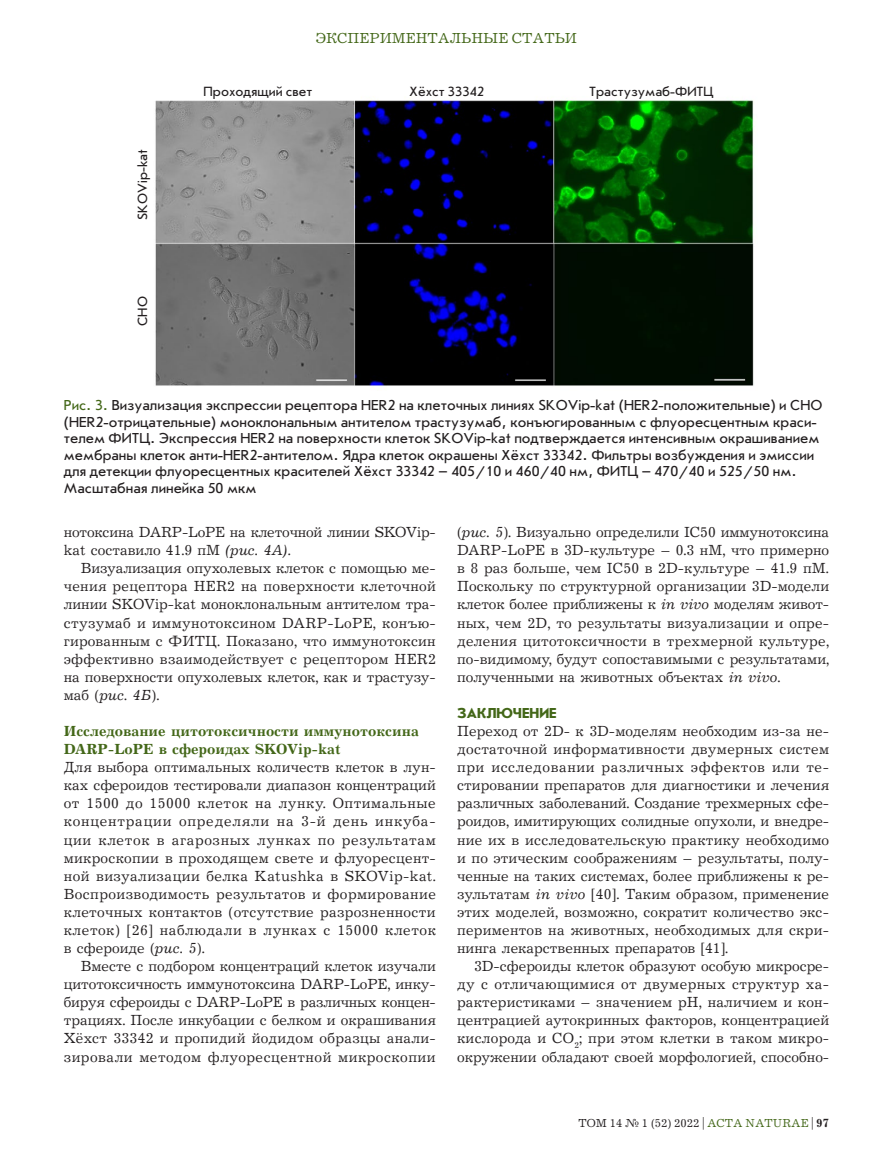
<style>
.page{position:relative;width:893px;height:1170px;background:#fff}
.page>*{position:absolute;margin:0;border:0;box-sizing:border-box;transform-origin:0 0}
.Текст{font:15px/18px "Journal";color:#231f20;text-align:justify}
.Текст_без_Отступа{font:15px/18px "Journal";letter-spacing:.015em;color:#231f20;text-align:justify}
.Подпись_Фото{font:15px/16.5px "Journal Sans C";color:#231f20}
.subhead2{font:700 15px/18px "Journal";color:#436718}
.t1{font:15px "Journal C";color:#436718}
.subhead1{font:700 15px "Journal Sans C";color:#436718}
.Подпись_Фото-2{font:13.8px "Journal Sans C";color:#231f20}
.t2{font:12px "Journal C";color:#231f20}
.s1{color:#436718}
.s2{font-style:italic}
.s3{font-weight:700}
</style>
<div class="page">
<img style="left:155px;top:99px;width:599px;height:287px">
<p class="t1" style="left:316px;top:31px;width:263px">ЭКСПЕРИМЕНТАЛЬНЫЕ СТАТЬИ</p>
<p class="Подпись_Фото-2" style="left:136px;top:220px;width:73px;rotate:-90deg">SKOVip-kat</p>
<p class="Подпись_Фото-2" style="left:136px;top:326px;width:31px;rotate:-90deg">СНО</p>
<p class="Подпись_Фото-2" style="left:204px;top:84px;width:110px">Проходящий свет</p>
<p class="Подпись_Фото-2" style="left:409px;top:84px;width:77px">Хёхст 33342</p>
<p class="Подпись_Фото-2" style="left:589px;top:84px;width:126px">Трастузумаб-ФИТЦ</p>
<p class="Подпись_Фото" style="left:64px;top:397px;width:760px"><span class="s1">Рис. 3.</span> Визуализация экспрессии рецептора HER2 на клеточных линиях SKOVip-kat (HER2-положительные) и CHO (HER2-отрицательные) моноклональным антителом трастузумаб, конъюгированным с флуоресцентным краси&shy;телем ФИТЦ. Экспрессия HER2 на поверхности клеток SKOVip-kat подтверждается интенсивным окрашиванием мембраны клеток анти-HER2-антителом. Ядра клеток окрашены Хёхст 33342. Фильтры возбуждения и эмиссии для детекции флуоресцентных красителей Хёхст 33342 – 405/10 и 460/40 нм, ФИТЦ – 470/40 и 525/50 нм.<br>Масштабная линейка 50 мкм</p>
<p class="Текст" style="left:64px;top:524px;width:373px">нотоксина DARP-LoPE на клеточной линии SKOVip&shy;kat составило 41.9 пМ <span class="s2">(рис. 4А)</span>.</p>
<p class="Текст" style="left:64px;top:560px;width:374px;text-indent:17px">Визуализация опухолевых клеток с помощью ме&shy;чения рецептора HER2 на поверхности клеточной линии SKOVip-kat моноклональным антителом тра&shy;стузумаб и иммунотоксином DARP-LoPE, конъю&shy;гированным с ФИТЦ. Показано, что иммунотоксин эффективно взаимодействует с рецептором HER2 на поверхности опухолевых клеток, как и трастузу&shy;маб (<span class="s2">рис. 4Б</span>).</p>
<p class="subhead2" style="left:64px;top:722px;width:357px">Исследование цитотоксичности иммунотоксина<br>DARP-LoPE в сфероидах SKOVip-kat</p>
<p class="Текст_без_Отступа" style="left:64px;top:758px;width:374px">Для выбора оптимальных количеств клеток в лун&shy;ках сфероидов тестировали диапазон концентраций от 1500 до 15000 клеток на лунку. Оптимальные концентрации определяли на 3-й день инкуба&shy;ции клеток в агарозных лунках по результатам микроскопии в проходящем свете и флуоресцент&shy;ной визуализации белка Katushka в SKOVip-kat.<br>Воспроизводимость результатов и формирование клеточных контактов (отсутствие разрозненности клеток) [26] наблюдали в лунках с 15000 клеток в сфероиде (<span class="s2">рис. 5</span>).</p>
<p class="Текст" style="left:64px;top:957px;width:374px;text-indent:17px">Вместе с подбором концентраций клеток изучали цитотоксичность иммунотоксина DARP-LoPE, инку&shy;бируя сфероиды с DARP-LoPE в различных концен&shy;трациях. После инкубации с белком и окрашивания Хёхст 33342 и пропидий йодидом образцы анали&shy;зировали методом флуоресцентной микроскопии</p>
<p class="Текст" style="left:457px;top:524px;width:374px">(<span class="s2">рис. 5</span>). Визуально определили IC50 иммунотоксина DARP-LoPE в 3D-культуре – 0.3 нМ, что примерно в 8 раз больше, чем IC50 в 2D-культуре – 41.9 пМ.<br>Поскольку по структурной организации 3D-модели клеток более приближены к <span class="s2">in vivo</span> моделям живот&shy;ных, чем 2D, то результаты визуализации и опре&shy;деления цитотоксичности в трехмерной культуре, по-видимому, будут сопоставимыми с результатами, полученными на животных объектах <span class="s2">in vivo</span>.</p>
<p class="subhead1" style="left:457px;top:705px;width:101px">ЗАКЛЮЧЕНИЕ</p>
<p class="Текст_без_Отступа" style="left:457px;top:722px;width:374px">Переход от 2D- к 3D-моделям необходим из-за не&shy;достаточной информативности двумерных систем при исследовании различных эффектов или те&shy;стировании препаратов для диагностики и лечения различных заболеваний. Создание трехмерных сфе&shy;роидов, имитирующих солидные опухоли, и внедре&shy;ние их в исследовательскую практику необходимо и по этическим соображениям – результаты, полу&shy;ченные на таких системах, более приближены к ре&shy;зультатам <span class="s2">in vivo</span> [40]. Таким образом, применение этих моделей, возможно, сократит количество экс&shy;периментов на животных, необходимых для скри&shy;нинга лекарственных препаратов [41].</p>
<p class="Текст" style="left:457px;top:957px;width:374px;text-indent:17px">3D-сфероиды клеток образуют особую микросре&shy;ду с отличающимися от двумерных структур ха&shy;рактеристиками – значением pH, наличием и кон&shy;центрацией аутокринных факторов, концентрацией кислорода и CO<sub>2</sub>; при этом клетки в таком микро&shy;окружении обладают своей морфологией, способно-</p>
<p class="t2" style="left:578px;top:1116px;width:252px">ТОМ 14 № 1 (52) 2022 | <span class="s1">ACTA NATURAE</span> | <span class="s3">97</span></p>
</div>
